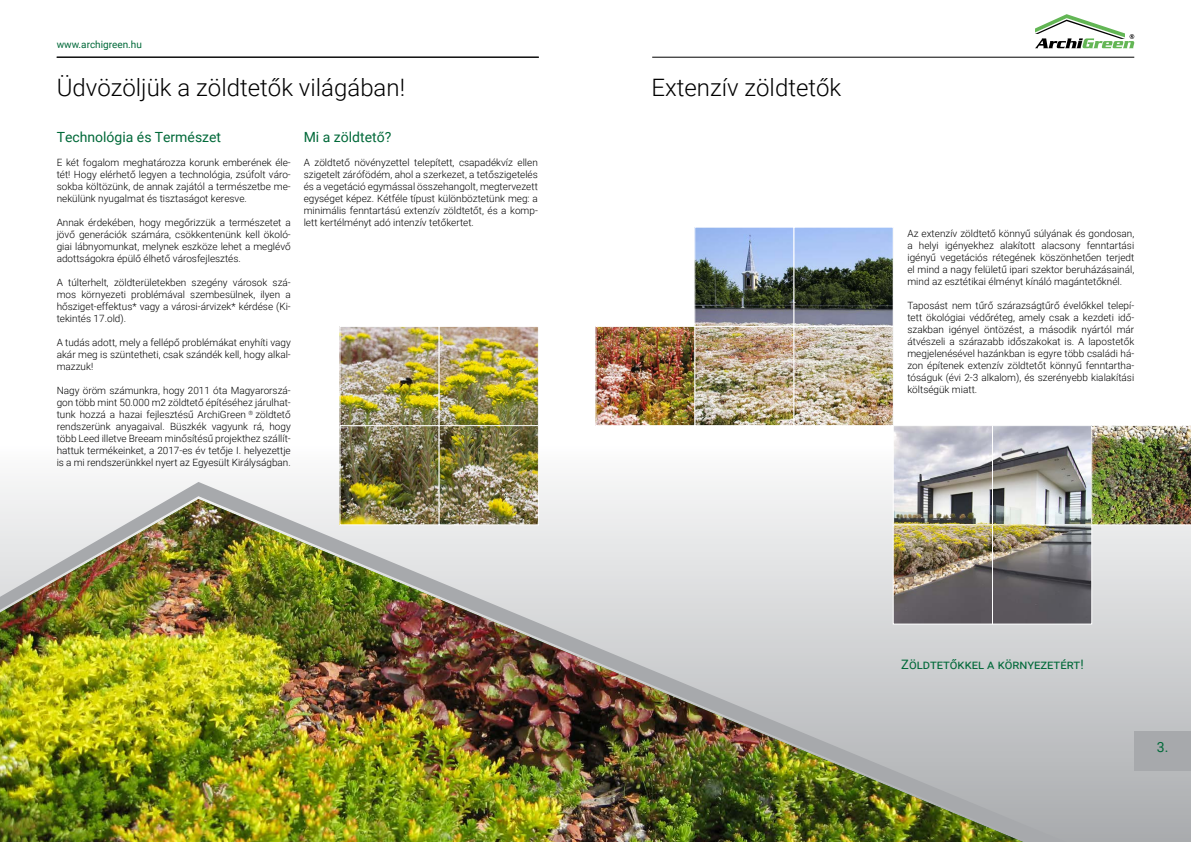
<style>
.page{position:relative;width:1191px;height:842px;background:#fff}
.page>*{position:absolute;margin:0;border:0;box-sizing:border-box;transform-origin:0 0}
.t1{font:300 24px "Roboto";color:#000}
.t2{font:14px "Roboto";color:#016939}
.t3{font:13px "Roboto";letter-spacing:.035em;color:#016939}
.t4{font:300 10px/12px "Roboto";color:#000;text-align:justify}
.t5{font:10px "Roboto";color:#016939}
</style>
<div class="page">
<svg style="left:1035px;top:14px;width:99px;height:34px"></svg>
<hr style="left:652px;top:57px;width:482px;height:1px;background:#000">
<svg style="left:0;top:481px;width:1191px;height:361px;background:#c9cbcd"></svg>
<img style="left:696px;top:328px;width:96px;height:96px">
<div style="left:694px;top:326px;width:100px;height:100px;border:1px solid #fff"></div>
<img style="left:341px;top:427px;width:96px;height:55px">
<img style="left:696px;top:229px;width:96px;height:96px">
<div style="left:694px;top:227px;width:100px;height:100px;border:1px solid #fff"></div>
<img style="left:341px;top:328px;width:96px;height:96px">
<div style="left:339px;top:326px;width:100px;height:100px;border:1px solid #fff"></div>
<img style="left:597px;top:328px;width:96px;height:96px">
<div style="left:595px;top:326px;width:100px;height:100px;border:1px solid #fff"></div>
<svg style="left:795px;top:229px;width:96px;height:96px;background:#697884"></svg>
<div style="left:793px;top:227px;width:100px;height:100px;border:1px solid #fff"></div>
<img style="left:441px;top:328px;width:96px;height:96px">
<div style="left:439px;top:326px;width:100px;height:100px;border:1px solid #fff"></div>
<img style="left:895px;top:427px;width:96px;height:55px">
<div style="left:893px;top:425px;width:100px;height:100px;border:1px solid #fff"></div>
<svg style="left:994px;top:427px;width:96px;height:96px;background:#a2a3a6"></svg>
<div style="left:992px;top:425px;width:100px;height:100px;border:1px solid #fff"></div>
<svg style="left:1066px;top:526px;width:24px;height:96px;background:#636469"></svg>
<div style="left:992px;top:524px;width:100px;height:100px;border:1px solid #fff"></div>
<img style="left:1091px;top:425px;width:100px;height:100px">
<svg style="left:0;top:482px;width:1066px;height:360px"></svg>
<img style="left:0;top:499px;width:1023px;height:343px">
<img style="left:795px;top:328px;width:96px;height:96px">
<div style="left:793px;top:326px;width:100px;height:100px;border:1px solid #fff"></div>
<img style="left:441px;top:427px;width:96px;height:96px">
<div style="left:439px;top:425px;width:100px;height:100px;border:1px solid #fff"></div>
<hr style="left:57px;top:57px;width:482px;height:1px;background:#000">
<div style="left:1134px;top:731px;width:57px;height:40px;background:#a7a9ac"></div>
<p class="t5" style="left:57px;top:38px;width:87px">www.archigreen.hu</p>
<h1 class="t1" style="left:57px;top:71px;width:350px">Üdvözöljük a zöldtetők világában!</h1>
<h2 class="t2" style="left:57px;top:127px;width:166px">Technológia és Természet</h2>
<p class="t4" style="left:57px;top:156px;width:236px">E két fogalom meghatározza korunk emberének éle&shy;tét! Hogy elérhető legyen a technológia, zsúfolt váro&shy;sokba költözünk, de annak zajától a természetbe me&shy;nekülünk nyugalmat és tisztaságot keresve.</p>
<p class="t4" style="left:57px;top:216px;width:236px">Annak érdekében, hogy megőrizzük a természetet a jövő generációk számára, csökkentenünk kell ökoló&shy;giai lábnyomunkat, melynek eszköze lehet a meglévő adottságokra épülő élhető városfejlesztés.</p>
<p class="t4" style="left:57px;top:276px;width:236px">A túlterhelt, zöldterületekben szegény városok szá&shy;mos környezeti problémával szembesülnek, ilyen a hősziget-effektus* vagy a városi-árvizek* kérdése (Ki&shy;tekintés 17.old).</p>
<p class="t4" style="left:57px;top:336px;width:236px">A tudás adott, mely a fellépő problémákat enyhíti vagy akár meg is szüntetheti, csak szándék kell, hogy alkal&shy;mazzuk!</p>
<p class="t4" style="left:57px;top:384px;width:236px">Nagy öröm számunkra, hogy 2011 óta Magyarorszá&shy;gon több mint 50.000 m2 zöldtető építéséhez járulhat&shy;tunk hozzá a hazai fejlesztésű ArchiGreen <sup>®</sup> zöldtető rendszerünk anyagaival. Büszkék vagyunk rá, hogy több Leed illetve Breeam minősítésű projekthez szállít&shy;hattuk termékeinket, a 2017-es év tetője I. helyezettje is a mi rendszerünkkel nyert az Egyesült Királyságban.</p>
<h2 class="t2" style="left:304px;top:127px;width:89px">Mi a zöldtető?</h2>
<p class="t4" style="left:304px;top:156px;width:236px">A zöldtető növényzettel telepített, csapadékvíz ellen szigetelt zárófödém, ahol a szerkezet, a tetőszigetelés és a vegetáció egymással összehangolt, megtervezett egységet képez. Kétféle típust különböztetünk meg: a minimális fenntartású extenzív zöldtetőt, és a komp&shy;lett kertélményt adó intenzív tetőkertet.</p>
<h1 class="t1" style="left:651px;top:71px;width:191px">Extenzív zöldtetők</h1>
<p class="t4" style="left:907px;top:227px;width:228px">Az extenzív zöldtető könnyű súlyának és gondosan, a helyi igényekhez alakított alacsony fenntartási igényű vegetációs rétegének köszönhetően terjedt el mind a nagy felületű ipari szektor beruházásainál, mind az esztétikai élményt kínáló magántetőknél.</p>
<p class="t4" style="left:907px;top:299px;width:228px">Taposást nem tűrő szárazságtűrő évelőkkel telepí&shy;tett ökológiai védőréteg, amely csak a kezdeti idő&shy;szakban igényel öntözést, a második nyártól már átvészeli a szárazabb időszakokat is. A lapostetők megjelenésével hazánkban is egyre több családi há&shy;zon építenek extenzív zöldtetőt könnyű fenntartha&shy;tóságuk (évi 2-3 alkalom), és szerényebb kialakítási költségük miatt.</p>
<h3 class="t3" style="left:901px;top:655px;width:184px">Zöldtetőkkel a környezetért!</h3>
<h2 class="t2" style="left:1156px;top:737px;width:13px">3.</h2>
</div>
